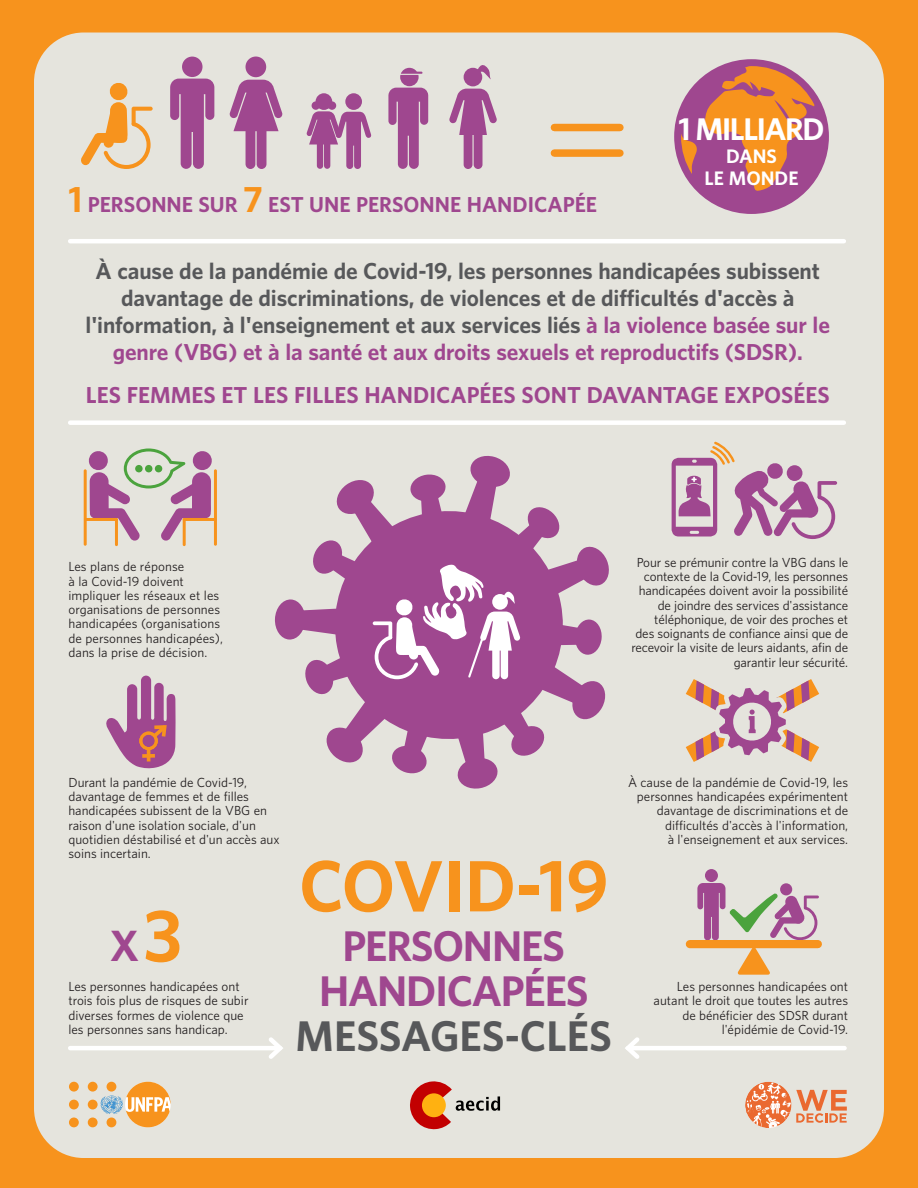
<style>
.page{position:relative;width:918px;height:1188px;background:#f7931d}
.page>*{position:absolute;margin:0;border:0;box-sizing:border-box;transform-origin:0 0}
.t1{font:700 66px "UNFPA";color:#f7931d}
.t2{font:700 39.75px "UNFPA";color:#9f478f}
.t3{font:700 39px/45px "UNFPA";letter-spacing:-.03em;color:#9f478f;text-align:center}
.t4{font:700 28.5px "UNFPA";letter-spacing:-.05em;color:#fff}
.text{font:700 21px/27px "UNFPA";letter-spacing:-.005em;color:#57585a;text-align:center}
.text-2{font:700 21px "UNFPA";color:#9f478f}
.text-3{font:700 19.65px "UNFPA";color:#9f478f}
.t5{font:700 17.85px/22.5px "UNFPA";color:#fff;text-align:center}
.text_ES{font:12px/14.2px "UNFPA Text";color:#231f20;text-align:right}
.s1{font-size:32.85px;color:#f7931d}
.s2{color:#9f478f}
.s3{color:#57585a}
</style>
<div class="page">
<div style="left:34px;top:33px;width:850px;height:1125px;background:#e5e4dd;border-radius:50px"></div>
<svg style="left:674px;top:59px;width:155px;height:155px"></svg>
<svg style="left:229px;top:57px;width:54px;height:112px"></svg>
<svg style="left:170px;top:57px;width:44px;height:112px"></svg>
<svg style="left:449px;top:65px;width:48px;height:104px"></svg>
<svg style="left:388px;top:68px;width:40px;height:101px"></svg>
<div style="left:345px;top:93px;width:17px;height:17px;background:#9f478f;border-radius:50%"></div>
<div style="left:316px;top:93px;width:16px;height:17px;background:#9f478f;border-radius:50%"></div>
<svg style="left:306px;top:111px;width:65px;height:58px"></svg>
<div style="left:312px;top:101px;width:8px;height:9px;background:#9f478f;border-radius:50%"></div>
<div style="left:328px;top:101px;width:8px;height:9px;background:#9f478f;border-radius:50%"></div>
<svg style="left:81px;top:83px;width:72px;height:86px"></svg>
<hr style="left:70px;top:239px;width:774px;height:4px;background:#fff">
<div style="left:70px;top:420px;width:774px;height:5px;background:#fff"></div>
<svg style="left:738px;top:948px;width:32px;height:27px"></svg>
<svg style="left:697px;top:869px;width:122px;height:71px"></svg>
<div style="left:690px;top:940px;width:128px;height:8px;background:#f7931d"></div>
<svg style="left:686px;top:679px;width:133px;height:83px"></svg>
<hr style="left:84px;top:469px;width:3px;height:77px;background:#f7931d">
<hr style="left:84px;top:518px;width:34px;height:3px;background:#f7931d">
<hr style="left:115px;top:518px;width:3px;height:28px;background:#f7931d">
<hr style="left:214px;top:469px;width:3px;height:77px;background:#f7931d">
<hr style="left:183px;top:518px;width:34px;height:3px;background:#f7931d">
<hr style="left:183px;top:518px;width:3px;height:28px;background:#f7931d">
<svg style="left:88px;top:448px;width:124px;height:93px"></svg>
<svg style="left:672px;top:442px;width:165px;height:97px"></svg>
<div style="left:554px;top:124px;width:66px;height:7px;background:#f7931d"></div>
<div style="left:554px;top:149px;width:66px;height:8px;background:#f7931d"></div>
<svg style="left:274px;top:456px;width:335px;height:333px"></svg>
<div style="left:88px;top:1100px;width:10px;height:9px;background:#f7931d;border-radius:50%"></div>
<div style="left:88px;top:1118px;width:10px;height:9px;background:#f7931d;border-radius:50%"></div>
<div style="left:88px;top:1082px;width:10px;height:10px;background:#f7931d;border-radius:50%"></div>
<div style="left:69px;top:1100px;width:10px;height:9px;background:#f7931d;border-radius:50%"></div>
<div style="left:69px;top:1118px;width:10px;height:9px;background:#f7931d;border-radius:50%"></div>
<div style="left:69px;top:1082px;width:10px;height:10px;background:#f7931d;border-radius:50%"></div>
<svg style="left:101px;top:1082px;width:70px;height:45px"></svg>
<svg style="left:745px;top:1082px;width:102px;height:46px"></svg>
<svg style="left:106px;top:676px;width:70px;height:93px"></svg>
<svg style="left:410px;top:1081px;width:90px;height:49px"></svg>
<hr style="left:70px;top:1046px;width:210px;height:4px;background:#fff">
<svg style="left:265px;top:1037px;width:18px;height:22px"></svg>
<hr style="left:628px;top:1046px;width:217px;height:4px;background:#fff">
<svg style="left:625px;top:1037px;width:19px;height:22px"></svg>
<p class="text-3" style="left:68px;top:191px;width:530px"><span class="s1">1</span> PERSONNE SUR <span class="s1">7</span> EST UNE PERSONNE HANDICAPÉE</p>
<p class="t4" style="left:678px;top:110px;width:148px">1 MILLIARD</p>
<p class="t5" style="left:705px;top:144px;width:96px">DANS<br>LE MONDE</p>
<p class="text" style="left:86px;top:256px;width:746px">À cause de la pandémie de Covid-19, les personnes handicapées subissent davantage de discriminations, de violences et de difficultés d'accès à l'information, à l'enseignement et aux services liés <span class="s2">à la violence basée sur le genre (VBG) et à la santé et aux droits sexuels et reproductifs (SDSR).</span></p>
<p class="text-2" style="left:86px;top:381px;width:746px">LES FEMMES ET LES FILLES HANDICAPÉES SONT DAVANTAGE EXPOSÉES</p>
<p class="text_ES" style="left:68px;top:559px;width:156px;text-align:left">Les plans de réponse<br>à la Covid-19 doivent impliquer les réseaux et les organisations de personnes handicapées (organisations de personnes handicapées), dans la prise de décision.</p>
<p class="text_ES" style="left:68px;top:775px;width:213px;text-align:left">Durant la pandémie de Covid-19, davantage de femmes et de filles handicapées subissent de la VBG en raison d'une isolation sociale, d'un quotidien déstabilisé et d'un accès aux soins incertain.</p>
<p class="text_ES" style="left:631px;top:555px;width:218px">Pour se prémunir contre la VBG dans le contexte de la Covid-19, les personnes handicapées doivent avoir la possibilité de joindre des services d'assistance téléphonique, de voir des proches et<br>des soignants de confiance ainsi que de recevoir la visite de leurs aidants, afin de garantir leur sécurité.</p>
<p class="text_ES" style="left:628px;top:775px;width:222px">À cause de la pandémie de Covid-19, les personnes handicapées expérimentent davantage de discriminations et de difficultés d'accès à l'information,<br>à l'enseignement et aux services.</p>
<p class="t1" style="left:299px;top:842px;width:311px">COVID-19</p>
<p class="t3" style="left:296px;top:922px;width:318px">PERSONNES<br>HANDICAPÉES<br><span class="s3">MESSAGES-CLÉS</span></p>
<p class="t1" style="left:143px;top:892px;width:40px">3</p>
<p class="text_ES" style="left:68px;top:979px;width:182px;text-align:left">Les personnes handicapées ont trois fois plus de risques de subir diverses formes de violence que les personnes sans handicap.</p>
<p class="text_ES" style="left:654px;top:979px;width:196px">Les personnes handicapées ont autant le droit que toutes les autres de bénéficier des SDSR durant l'épidémie de Covid-19.</p>
<p class="t2" style="left:110px;top:919px;width:31px">X</p>
</div>
